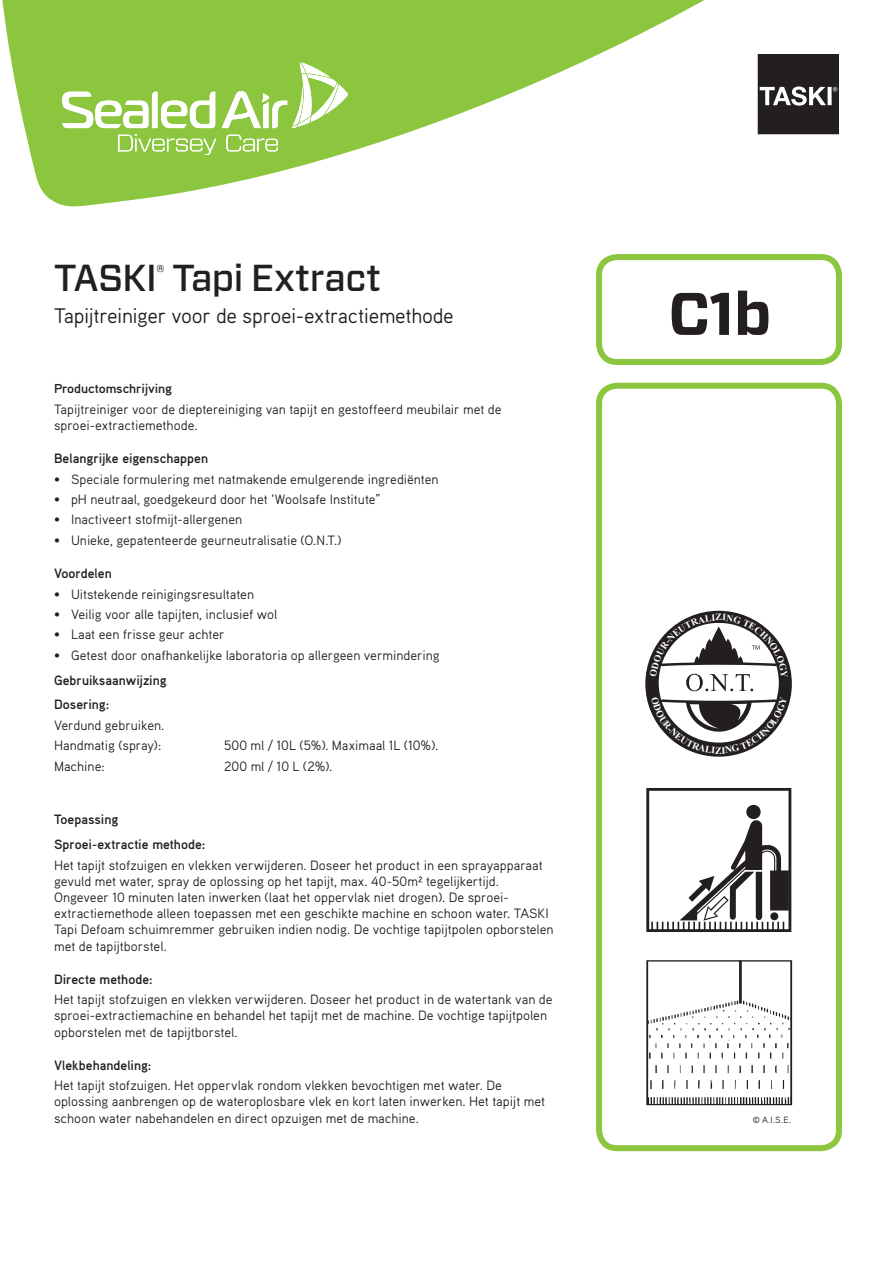
<style>
.page{position:relative;width:893px;height:1263px;background:#fff}
.page>*{position:absolute;margin:0;border:0;box-sizing:border-box;transform-origin:0 0}
.t1{font:700 60px "Forza";color:#231f20}
.t2{font:500 37.5px "Forza";letter-spacing:-.01em;color:#231f20}
.t3{font:21px "Aaux Pro OT";letter-spacing:-.02em;color:#231f20}
.t4{font:13.5px/16.2px "Aaux Pro OT";color:#231f20}
.t5{font:700 13.5px/24.8px "Aaux Pro OT";color:#231f20}
.t6{font:700 12.9px "Aaux Pro OT";letter-spacing:-.01em;color:#231f20;scale:1.04 1}
.t7{font:700 9.75px "Times New Roman";color:#fff}
.t8{font:700 9.6px "Times New Roman";color:#fff}
.t9{font:9px "Aaux Pro OT";color:#231f20}
</style>
<div class="page">
<svg style="left:2px;top:0;width:837px;height:207px"></svg>
<div style="left:596px;top:254px;width:246px;height:111px;border:6px solid #8bc63e;border-radius:18px"></div>
<svg style="left:758px;top:54px;width:81px;height:80px;background:#393637"></svg>
<svg style="left:62px;top:92px;width:153px;height:36px"></svg>
<svg style="left:222px;top:62px;width:126px;height:66px"></svg>
<svg style="left:118px;top:134px;width:98px;height:21px;background:#a4d269"></svg>
<svg style="left:226px;top:135px;width:52px;height:16px"></svg>
<div style="left:596px;top:383px;width:246px;height:768px;border:6px solid #8bc63e;border-radius:18px"></div>
<svg style="left:646px;top:960px;width:146px;height:145px"></svg>
<svg style="left:646px;top:788px;width:145px;height:144px"></svg>
<svg style="left:645px;top:610px;width:147px;height:147px"></svg>
<h2 class="t2" style="left:54px;top:253px;width:328px">TASKI<sup>®</sup> Tapi Extract</h2>
<h3 class="t3" style="left:54px;top:303px;width:401px">Tapijtreiniger voor de sproei-extractiemethode</h3>
<p class="t6" style="left:54px;top:380px;width:115px">Productomschrijving</p>
<p class="t4" style="left:54px;top:400px;width:449px">Tapijtreiniger voor de dieptereiniging van tapijt en gestoffeerd meubilair met de sproei-extractiemethode.</p>
<p class="t5" style="left:54px;top:446px;width:156px">Belangrijke eigenschappen</p>
<p class="t4" style="left:54px;top:470px;width:386px">• Speciale formulering met natmakende emulgerende ingrediënten</p>
<p class="t4" style="left:54px;top:491px;width:328px">• pH neutraal, goedgekeurd door het ‘Woolsafe Institute”</p>
<p class="t4" style="left:54px;top:511px;width:190px">• Inactiveert stofmijt-allergenen</p>
<p class="t4" style="left:54px;top:532px;width:289px">• Unieke, gepatenteerde geurneutralisatie (O.N.T.)</p>
<p class="t5" style="left:54px;top:561px;width:59px">Voordelen</p>
<p class="t4" style="left:54px;top:585px;width:202px">• Uitstekende reinigingsresultaten</p>
<p class="t4" style="left:54px;top:606px;width:225px">• Veilig voor alle tapijten, inclusief wol</p>
<p class="t4" style="left:54px;top:626px;width:172px">• Laat een frisse geur achter</p>
<p class="t4" style="left:54px;top:647px;width:387px">• Getest door onafhankelijke laboratoria op allergeen vermindering</p>
<p class="t5" style="left:54px;top:667px;width:114px">Gebruiksaanwijzing<br>Dosering:</p>
<p class="t4" style="left:54px;top:714px;width:112px;line-height:20.4px">Verdund gebruiken.<br>Handmatig (spray):</p>
<p class="t4" style="left:224px;top:737px;width:216px">500 ml / 10L (5%). Maximaal 1L (10%).</p>
<p class="t4" style="left:54px;top:757px;width:52px">Machine:</p>
<p class="t4" style="left:224px;top:757px;width:110px">200 ml / 10 L (2%).</p>
<p class="t5" style="left:54px;top:807px;width:153px">Toepassing<br>Sproei-extractie methode:</p>
<p class="t4" style="left:54px;top:856px;width:501px">Het tapijt stofzuigen en vlekken verwijderen. Doseer het product in een sprayapparaat gevuld met water, spray de oplossing op het tapijt, max. 40-50m² tegelijkertijd.<br>Ongeveer 10 minuten laten inwerken (laat het oppervlak niet drogen). De sproei&shy;extractiemethode alleen toepassen met een geschikte machine en schoon water. TASKI Tapi Defoam schuimremmer gebruiken indien nodig. De vochtige tapijtpolen opborstelen met de tapijtborstel.</p>
<p class="t5" style="left:54px;top:966px;width:100px">Directe methode:</p>
<p class="t4" style="left:54px;top:991px;width:500px">Het tapijt stofzuigen en vlekken verwijderen. Doseer het product in de watertank van de sproei-extractiemachine en behandel het tapijt met de machine. De vochtige tapijtpolen opborstelen met de tapijtborstel.</p>
<p class="t5" style="left:54px;top:1052px;width:99px">Vlekbehandeling:</p>
<p class="t4" style="left:54px;top:1077px;width:493px">Het tapijt stofzuigen. Het oppervlak rondom vlekken bevochtigen met water. De oplossing aanbrengen op de wateroplosbare vlek en kort laten inwerken. Het tapijt met schoon water nabehandelen en direct opzuigen met de machine.</p>
<h1 class="t1" style="left:668px;top:274px;width:105px">C1b</h1>
<p class="t8" style="left:716px;top:610px;width:8px">Z</p>
<p class="t7" style="left:715px;top:743px;width:8px">Z</p>
<p class="t9" style="left:753px;top:1114px;width:40px">© A.I.S.E.</p>
</div>
